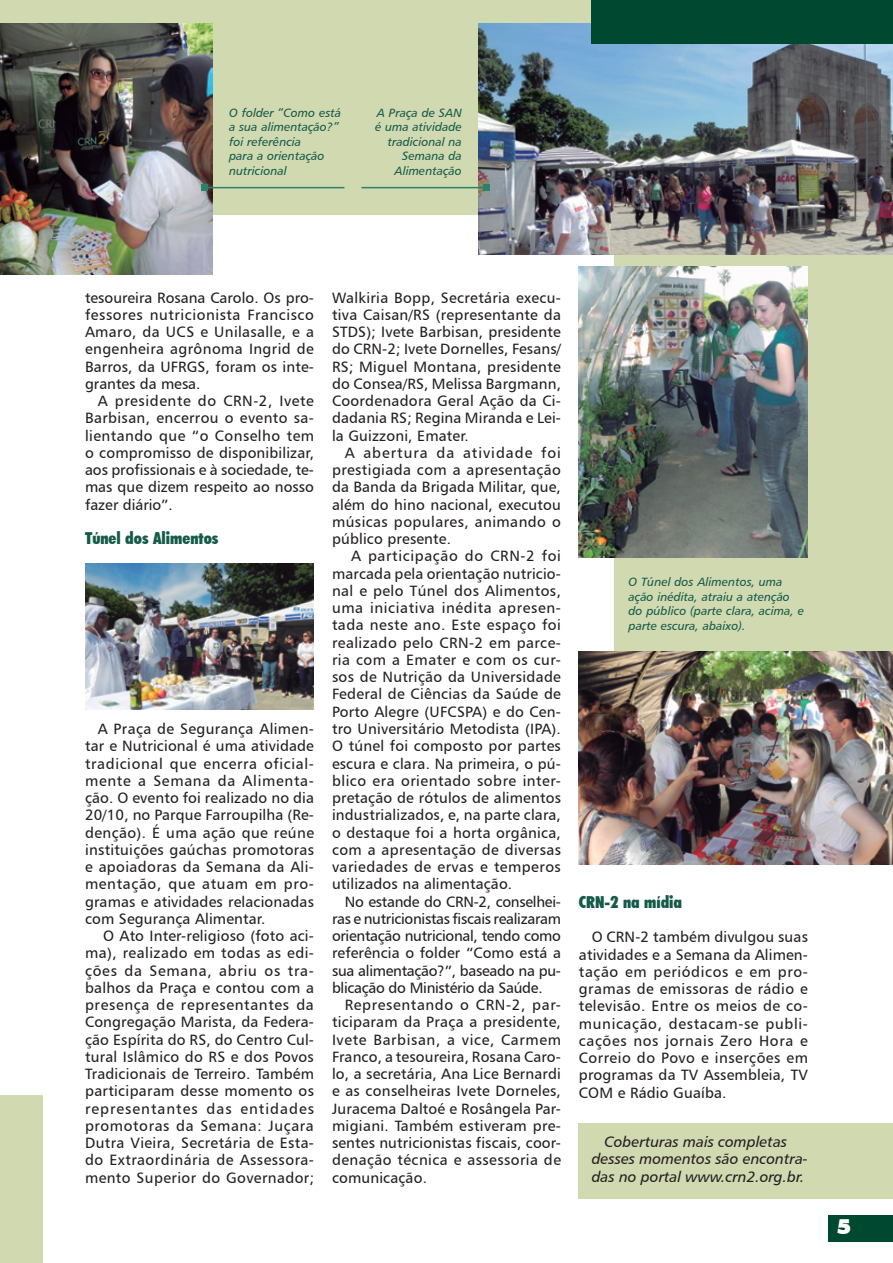
<style>
.page{position:relative;width:893px;height:1263px;background:#fff}
.page>*{position:absolute;margin:0;border:0;box-sizing:border-box;transform-origin:0 0}
.t1{font:900 21px "Futura BT";color:#fff}
.sub_título{font:900 condensed 16.5px "Futura BT";color:#165b49}
.texto{font:15px/17.2px "Humanist 777 BT Roman B";letter-spacing:.01em;color:#231f20;text-align:justify}
.texto_2{font:15px/17.2px "Humanist 777 BT Italic B";color:#231f20;text-align:center}
.legenda{font:12px/14.4px "Humanist 777 BT Italic B";color:#165b49}
</style>
<div class="page">
<div style="left:614px;top:215px;width:279px;height:579px;background:#d1d9b1"></div>
<div style="left:0;top:1px;width:893px;height:214px;background:#d1d9b1"></div>
<img style="left:478px;top:22px;width:415px;height:233px">
<img style="left:0;top:23px;width:212px;height:252px">
<div style="left:0;top:1095px;width:43px;height:168px;background:#d1d9b1"></div>
<img style="left:579px;top:652px;width:314px;height:212px">
<div style="left:579px;top:1123px;width:314px;height:75px;background:#d1d9b1"></div>
<div style="left:0;top:0;width:890px;height:22px;background:#d1d9b1"></div>
<div style="left:592px;top:0;width:301px;height:44px;background:#004930"></div>
<div style="left:829px;top:1215px;width:64px;height:27px;background:#004930"></div>
<img style="left:85px;top:564px;width:228px;height:146px">
<img style="left:579px;top:266px;width:228px;height:291px">
<hr style="left:205px;top:187px;width:139px;height:1px;background:#2b816a">
<svg style="left:202px;top:185px;width:6px;height:6px"></svg>
<hr style="left:361px;top:187px;width:126px;height:1px;background:#2b816a">
<svg style="left:484px;top:185px;width:6px;height:6px"></svg>
<p class="legenda" style="left:229px;top:105px;width:113px">O folder “Como está a sua alimentação?” foi referência<br>para a orientação nutricional</p>
<p class="legenda" style="left:375px;top:105px;width:88px;text-align:right">A Praça de SAN é uma atividade tradicional na<br>Semana da<br>Alimentação</p>
<p class="texto" style="left:85px;top:289px;width:230px">tesoureira Rosana Carolo. Os pro&shy;fessores nutricionista Francisco Amaro, da UCS e Unilasalle, e a engenheira agrônoma Ingrid de Barros, da UFRGS, foram os inte&shy;grantes da mesa.</p>
<p class="texto" style="left:85px;top:392px;width:231px;text-indent:13px">A presidente do CRN-2, Ivete Barbisan, encerrou o evento sa&shy;lientando que “o Conselho tem o compromisso de disponibilizar, aos profissionais e à sociedade, te&shy;mas que dizem respeito ao nosso fazer diário”.</p>
<p class="sub_título" style="left:85px;top:528px;width:135px">Túnel dos Alimentos</p>
<p class="texto" style="left:85px;top:720px;width:230px;text-indent:13px">A Praça de Segurança Alimen&shy;tar e Nutricional é uma atividade tradicional que encerra oficial&shy;mente a Semana da Alimenta&shy;ção. O evento foi realizado no dia 20/10, no Parque Farroupilha (Re&shy;denção). É uma ação que reúne instituições gaúchas promotoras e apoiadoras da Semana da Ali&shy;mentação, que atuam em pro&shy;gramas e atividades relacionadas com Segurança Alimentar.</p>
<p class="texto" style="left:85px;top:927px;width:230px;text-indent:18px">O Ato Inter-religioso (foto aci&shy;ma), realizado em todas as edi&shy;ções da Semana, abriu os tra&shy;balhos da Praça e contou com a presença de representantes da Congregação Marista, da Federa&shy;ção Espírita do RS, do Centro Cul&shy;tural Islâmico do RS e dos Povos Tradicionais de Terreiro. Também participaram desse momento os representantes das entidades promotoras da Semana: Juçara Dutra Vieira, Secretária de Esta&shy;do Extraordinária de Assessora&shy;mento Superior do Governador;</p>
<p class="texto" style="left:332px;top:289px;width:230px">Walkiria Bopp, Secretária execu&shy;tiva Caisan/RS (representante da STDS); Ivete Barbisan, presidente do CRN-2; Ivete Dornelles, Fesans/ RS; Miguel Montana, presidente do Consea/RS, Melissa Bargmann, Coordenadora Geral Ação da Ci&shy;dadania RS; Regina Miranda e Lei&shy;la Guizzoni, Emater.</p>
<p class="texto" style="left:332px;top:444px;width:230px;text-indent:13px">A abertura da atividade foi prestigiada com a apresentação da Banda da Brigada Militar, que, além do hino nacional, executou músicas populares, animando o público presente.</p>
<p class="texto" style="left:332px;top:547px;width:231px;text-indent:19px">A participação do CRN-2 foi marcada pela orientação nutricio&shy;nal e pelo Túnel dos Alimentos, uma iniciativa inédita apresen&shy;tada neste ano. Este espaço foi realizado pelo CRN-2 em parce&shy;ria com a Emater e com os cur&shy;sos de Nutrição da Universidade Federal de Ciências da Saúde de Porto Alegre (UFCSPA) e do Cen&shy;tro Universitário Metodista (IPA).<br>O túnel foi composto por partes escura e clara. Na primeira, o pú&shy;blico era orientado sobre inter&shy;pretação de rótulos de alimentos industrializados, e, na parte clara, o destaque foi a horta orgânica, com a apresentação de diversas variedades de ervas e temperos utilizados na alimentação.</p>
<p class="texto" style="left:332px;top:892px;width:230px;text-indent:13px">No estande do CRN-2, conselhei&shy;ras e nutricionistas fiscais realizaram orientação nutricional, tendo como referência o folder “Como está a sua alimentação?”, baseado na pu&shy;blicação do Ministério da Saúde.</p>
<p class="texto" style="left:332px;top:996px;width:231px;text-indent:13px">Representando o CRN-2, par&shy;ticiparam da Praça a presidente, Ivete Barbisan, a vice, Carmem Franco, a tesoureira, Rosana Caro&shy;lo, a secretária, Ana Lice Bernardi e as conselheiras Ivete Dorneles, Juracema Daltoé e Rosângela Par&shy;migiani. Também estiveram pre&shy;sentes nutricionistas fiscais, coor&shy;denação técnica e assessoria de comunicação.</p>
<p class="legenda" style="left:628px;top:575px;width:177px">O Túnel dos Alimentos, uma ação inédita, atraiu a atenção do público (parte clara, acima, e parte escura, abaixo).</p>
<p class="sub_título" style="left:579px;top:892px;width:105px">CRN-2 na mídia</p>
<p class="texto" style="left:579px;top:928px;width:231px;text-indent:13px">O CRN-2 também divulgou suas atividades e a Semana da Alimen&shy;tação em periódicos e em pro&shy;gramas de emissoras de rádio e televisão. Entre os meios de co&shy;municação, destacam-se publi&shy;cações nos jornais Zero Hora e Correio do Povo e inserções em programas da TV Assembleia, TV COM e Rádio Guaíba.</p>
<p class="texto_2" style="left:592px;top:1133px;width:218px">Coberturas mais completas desses momentos são encontra&shy;das no portal www.crn2.org.br.</p>
<p class="t1" style="left:837px;top:1214px;width:16px">5</p>
</div>
